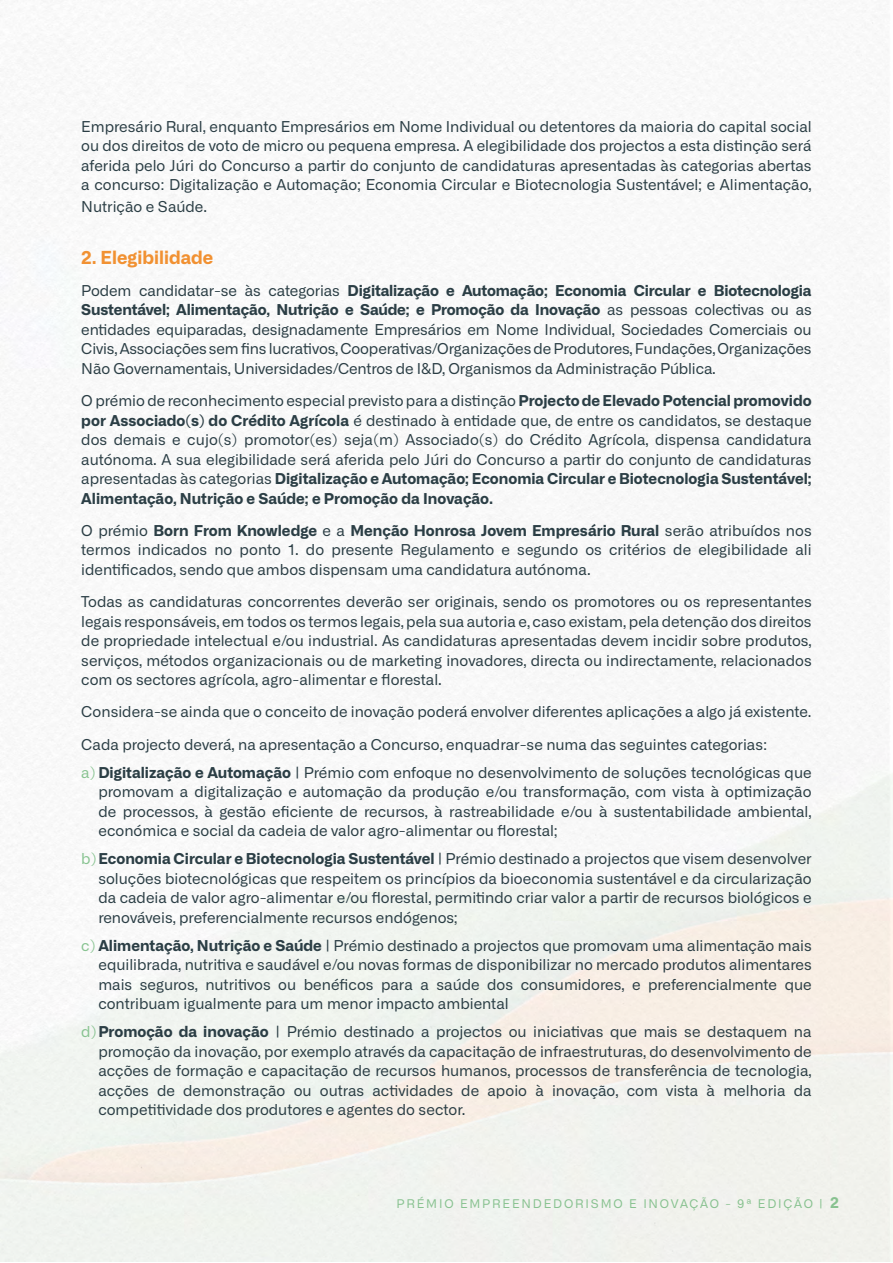
<style>
.page{position:relative;width:893px;height:1263px;background:#fff}
.page>*{position:absolute;margin:0;border:0;box-sizing:border-box;transform-origin:0 0}
.t1{font:700 18px "Alliance No.1";color:#f19132}
.t2{font:15px/19.5px "Alliance No.1";color:#2b3e45;text-align:justify}
.t3{font:12px "Alliance No.1";letter-spacing:.15em;color:#88c290}
.s1{font-weight:700}
.s2{color:#88c391}
.s3{font-weight:700;font-size:15px}
</style>
<div class="page">
<p class="t2" style="left:81px;top:117px;width:732px">Empresário Rural, enquanto Empresários em Nome Individual ou detentores da maioria do capital social ou dos direitos de voto de micro ou pequena empresa. A elegibilidade dos projectos a esta distinção será aferida pelo Júri do Concurso a partir do conjunto de candidaturas apresentadas às categorias abertas a concurso: Digitalização e Automação; Economia Circular e Biotecnologia Sustentável; e Alimentação,</p>
<p class="t2" style="left:81px;top:197px;width:127px">Nutrição e Saúde.</p>
<p class="t1" style="left:81px;top:245px;width:133px">2. Elegibilidade</p>
<p class="t2" style="left:81px;top:281px;width:732px">Podem candidatar-se às categorias <span class="s1">Digitalização e Automação; Economia Circular e Biotecnologia Sustentável; Alimentação, Nutrição e Saúde; e Promoção da Inovação</span> as pessoas colectivas ou as entidades equiparadas, designadamente Empresários em Nome Individual, Sociedades Comerciais ou Civis, Associações sem fins lucrativos, Cooperativas/Organizações de Produtores, Fundações, Organizações Não Governamentais, Universidades/Centros de I&amp;D, Organismos da Administração Pública.</p>
<p class="t2" style="left:81px;top:391px;width:732px">O prémio de reconhecimento especial previsto para a distinção <span class="s1">Projecto de Elevado Potencial promovido por Associado(s) do Crédito Agrícola</span> é destinado à entidade que, de entre os candidatos, se destaque dos demais e cujo(s) promotor(es) seja(m) Associado(s) do Crédito Agrícola, dispensa candidatura autónoma. A sua elegibilidade será aferida pelo Júri do Concurso a partir do conjunto de candidaturas apresentadas às categorias <span class="s1">Digitalização e Automação; Economia Circular e Biotecnologia Sustentável; Alimentação, Nutrição e Saúde; e Promoção da Inovação.</span></p>
<p class="t2" style="left:81px;top:521px;width:732px">O prémio <span class="s1">Born From Knowledge</span> e a <span class="s1">Menção Honrosa Jovem Empresário Rural</span> serão atribuídos nos termos indicados no ponto 1. do presente Regulamento e segundo os critérios de elegibilidade ali identificados, sendo que ambos dispensam uma candidatura autónoma.</p>
<p class="t2" style="left:81px;top:592px;width:732px">Todas as candidaturas concorrentes deverão ser originais, sendo os promotores ou os representantes legais responsáveis, em todos os termos legais, pela sua autoria e, caso existam, pela detenção dos direitos de propriedade intelectual e/ou industrial. As candidaturas apresentadas devem incidir sobre produtos, serviços, métodos organizacionais ou de marketing inovadores, directa ou indirectamente, relacionados com os sectores agrícola, agro-alimentar e florestal.</p>
<p class="t2" style="left:81px;top:696px;width:732px;line-height:32.2px">Considera-se ainda que o conceito de inovação poderá envolver diferentes aplicações a algo já existente.<br>Cada projecto deverá, na apresentação a Concurso, enquadrar-se numa das seguintes categorias:</p>
<p class="t2" style="left:98px;top:762px;width:715px;text-indent:-17px"><span class="s2">a)</span> <span class="s1">Digitalização e Automação</span> | Prémio com enfoque no desenvolvimento de soluções tecnológicas que promovam a digitalização e automação da produção e/ou transformação, com vista à optimização de processos, à gestão eficiente de recursos, à rastreabilidade e/ou à sustentabilidade ambiental, económica e social da cadeia de valor agro-alimentar ou florestal;</p>
<p class="t2" style="left:98px;top:849px;width:715px;text-indent:-17px"><span class="s2">b)</span><span class="s1">Economia Circular e Biotecnologia Sustentável</span> | Prémio destinado a projectos que visem desenvolver soluções biotecnológicas que respeitem os princípios da bioeconomia sustentável e da circularização da cadeia de valor agro-alimentar e/ou florestal, permitindo criar valor a partir de recursos biológicos e renováveis, preferencialmente recursos endógenos;</p>
<p class="t2" style="left:98px;top:935px;width:715px;text-indent:-17px"><span class="s2">c)</span> <span class="s1">Alimentação, Nutrição e Saúde</span> | Prémio destinado a projectos que promovam uma alimentação mais equilibrada, nutritiva e saudável e/ou novas formas de disponibilizar no mercado produtos alimentares mais seguros, nutritivos ou benéficos para a saúde dos consumidores, e preferencialmente que contribuam igualmente para um menor impacto ambiental</p>
<p class="t2" style="left:98px;top:1022px;width:715px;text-indent:-17px"><span class="s2">d)</span><span class="s1">Promoção da inovação</span> | Prémio destinado a projectos ou iniciativas que mais se destaquem na promoção da inovação, por exemplo através da capacitação de infraestruturas, do desenvolvimento de acções de formação e capacitação de recursos humanos, processos de transferência de tecnologia, acções de demonstração ou outras actividades de apoio à inovação, com vista à melhoria da competitividade dos produtores e agentes do sector.</p>
<p class="t3" style="left:396px;top:1196px;width:444px">PRÉMIO EMPREENDEDORISMO E INOVAÇÃO - 9ª EDIÇÃO | <span class="s3">2</span></p>
</div>
